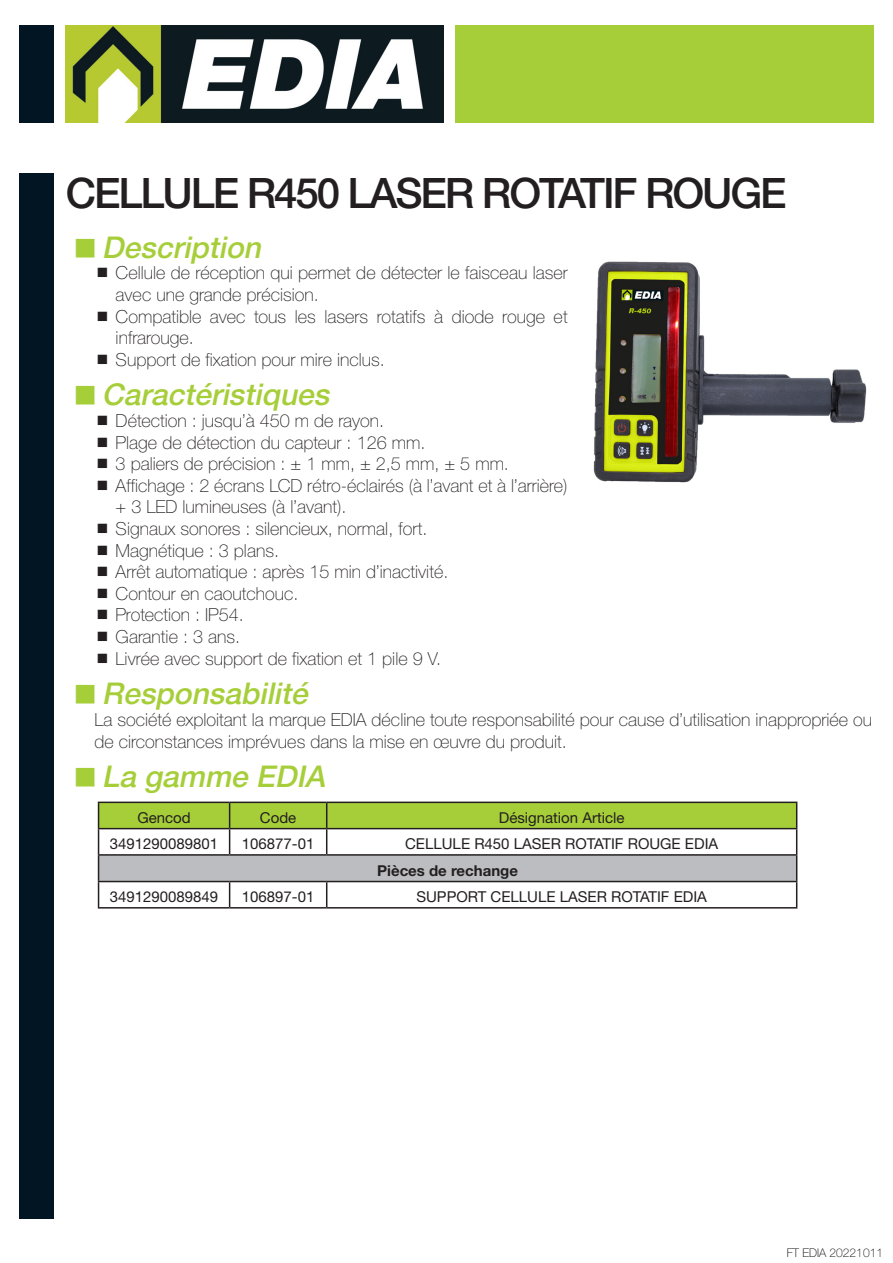
<style>
.page{position:relative;width:893px;height:1263px;background:#fff}
.page>*{position:absolute;margin:0;border:0;box-sizing:border-box;transform-origin:0 0}
.t1{font:500 42px "Helvetica Neue";letter-spacing:-.05em;color:#231f20}
.t2{font:italic 500 30px "Helvetica Neue";color:#a6ce39}
.t3{font:100 18px/21.6px "Helvetica Neue";color:#231f20}
.t4{font:15px "Helvetica Neue";color:#231f20}
.t5{font:700 15px "Helvetica Neue";color:#231f20}
.t6{font:100 12px "Helvetica Neue";color:#000001}
</style>
<div class="page">
<img style="left:65px;top:25px;width:379px;height:98px">
<div style="left:20px;top:25px;width:34px;height:98px;background:#011622"></div>
<div style="left:455px;top:25px;width:418px;height:98px;background:#a6ce39"></div>
<div style="left:20px;top:173px;width:34px;height:1045px;background:#011622"></div>
<hr style="left:98px;top:801px;width:132px;height:2px;background:#231f20">
<hr style="left:230px;top:801px;width:97px;height:2px;background:#231f20">
<hr style="left:327px;top:801px;width:470px;height:2px;background:#231f20">
<svg style="left:98px;top:802px;width:699px;height:105px"></svg>
<hr style="left:98px;top:907px;width:132px;height:1px;background:#231f20">
<hr style="left:230px;top:907px;width:97px;height:1px;background:#231f20">
<hr style="left:327px;top:907px;width:470px;height:1px;background:#231f20">
<img style="left:593px;top:261px;width:274px;height:222px">
<p class="t1" style="left:66px;top:159px;width:722px">CELLULE R450 LASER ROTATIF ROUGE</p>
<p class="t2" style="left:102px;top:223px;width:169px">Description</p>
<p class="t3" style="left:116px;top:262px;width:454px">Cellule de réception qui permet de détecter le faisceau laser avec une grande précision.</p>
<p class="t3" style="left:116px;top:305px;width:453px">Compatible avec tous les lasers rotatifs à diode rouge et infrarouge.</p>
<p class="t3" style="left:116px;top:348px;width:271px">Support de fixation pour mire inclus.</p>
<p class="t2" style="left:102px;top:371px;width:238px">Caractéristiques</p>
<p class="t3" style="left:116px;top:409px;width:270px">Détection : jusqu’à 450 m de rayon.</p>
<p class="t3" style="left:116px;top:431px;width:311px">Plage de détection du capteur : 126 mm.</p>
<p class="t3" style="left:116px;top:453px;width:395px">3 paliers de précision : ± 1 mm, ± 2,5 mm, ± 5 mm.</p>
<p class="t3" style="left:116px;top:474px;width:453px">Affichage : 2 écrans LCD rétro-éclairés (à l’avant et à l’arrière) + 3 LED lumineuses (à l’avant).</p>
<p class="t3" style="left:116px;top:517px;width:313px">Signaux sonores : silencieux, normal, fort.</p>
<p class="t3" style="left:116px;top:539px;width:165px">Magnétique : 3 plans.</p>
<p class="t3" style="left:116px;top:561px;width:334px">Arrêt automatique : après 15 min d’inactivité.</p>
<p class="t3" style="left:116px;top:582px;width:184px">Contour en caoutchouc.</p>
<p class="t3" style="left:116px;top:604px;width:130px">Protection : IP54.</p>
<p class="t3" style="left:116px;top:625px;width:126px">Garantie : 3 ans.</p>
<p class="t3" style="left:116px;top:647px;width:327px">Livrée avec support de fixation et 1 pile 9 V.</p>
<p class="t2" style="left:102px;top:669px;width:216px">Responsabilité</p>
<p class="t3" style="left:94px;top:708px;width:779px">La société exploitant la marque EDIA décline toute responsabilité pour cause d’utilisation inappropriée ou de circonstances imprévues dans la mise en œuvre du produit.</p>
<p class="t2" style="left:102px;top:752px;width:233px">La gamme EDIA</p>
<p class="t4" style="left:137px;top:806px;width:55px">Gencod</p>
<p class="t4" style="left:260px;top:806px;width:38px">Code</p>
<p class="t4" style="left:499px;top:806px;width:127px">Désignation Article</p>
<p class="t4" style="left:110px;top:833px;width:110px">3491290089801</p>
<p class="t4" style="left:242px;top:833px;width:74px">106877-01</p>
<p class="t4" style="left:405px;top:833px;width:315px">CELLULE R450 LASER ROTATIF ROUGE EDIA</p>
<p class="t5" style="left:377px;top:858px;width:142px">Pièces de rechange</p>
<p class="t4" style="left:110px;top:886px;width:110px">3491290089849</p>
<p class="t4" style="left:242px;top:886px;width:74px">106897-01</p>
<p class="t4" style="left:416px;top:886px;width:292px">SUPPORT CELLULE LASER ROTATIF EDIA</p>
<p class="t6" style="left:787px;top:1243px;width:98px">FT EDIA 20221011</p>
</div>
